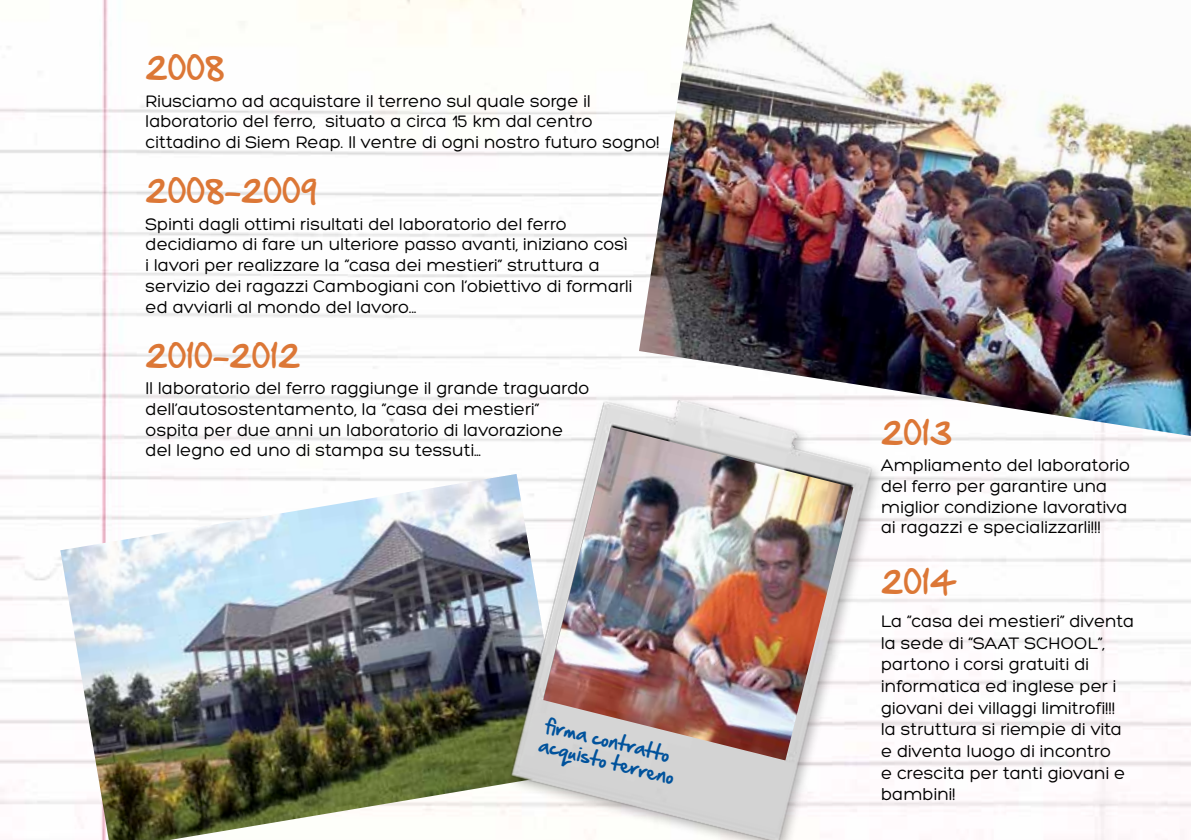
<style>
.page{position:relative;width:1191px;height:840px;background:#fff}
.page>*{position:absolute;margin:0;border:0;box-sizing:border-box;transform-origin:0 0}
.t1{font:30px "Hand Of Sean";color:#dc7736}
.t2{font:18px/20.8px "Hero";color:#000}
.t3{font:18px/20.8px "Hand Of Sean";color:#00529c}
</style>
<div class="page">
<img style="left:0;top:0;width:1191px;height:839px">
<img style="left:60px;top:473px;width:418px;height:366px">
<img style="left:639px;top:0;width:552px;height:436px">
<img style="left:478px;top:369px;width:426px;height:470px">
<img style="left:543px;top:427px;width:310px;height:333px">
<h1 class="t1" style="left:146px;top:41px;width:81px">2008</h1>
<p class="t2" style="left:146px;top:90px;width:516px">Riusciamo ad acquistare il terreno sul quale sorge il laboratorio del ferro, situato a circa 15 km dal centro cittadino di Siem Reap. Il ventre di ogni nostro futuro sogno!</p>
<h1 class="t1" style="left:146px;top:164px;width:173px">2008-2009</h1>
<p class="t2" style="left:146px;top:213px;width:488px">Spinti dagli ottimi risultati del laboratorio del ferro decidiamo di fare un ulteriore passo avanti, iniziano così i lavori per realizzare la “casa dei mestieri” struttura a servizio dei ragazzi Cambogiani con l’obiettivo di formarli ed avviarli al mondo del lavoro...</p>
<h1 class="t1" style="left:146px;top:329px;width:156px">2010-2012</h1>
<p class="t2" style="left:146px;top:378px;width:445px">Il laboratorio del ferro raggiunge il grande traguardo dell’autosostentamento, la “casa dei mestieri” ospita per due anni un laboratorio di lavorazione del legno ed uno di stampa su tessuti…</p>
<p class="t3" style="left:547px;top:713px;width:140px;rotate:14deg">fi rma contratto acquisto terreno</p>
<h1 class="t1" style="left:881px;top:405px;width:72px">2013</h1>
<p class="t2" style="left:881px;top:455px;width:250px">Ampliamento del laboratorio del ferro per garantire una miglior condizione lavorativa ai ragazzi e specializzarli!!!</p>
<h1 class="t1" style="left:881px;top:555px;width:78px">2014</h1>
<p class="t2" style="left:881px;top:610px;width:255px;line-height:21.6px">La “casa dei mestieri” diventa la sede di “SAAT SCHOOL”, partono i corsi gratuiti di informatica ed inglese per i giovani dei villaggi limitrofi!!! la struttura si riempie di vita e diventa luogo di incontro<br>e crescita per tanti giovani e bambini!</p>
</div>
